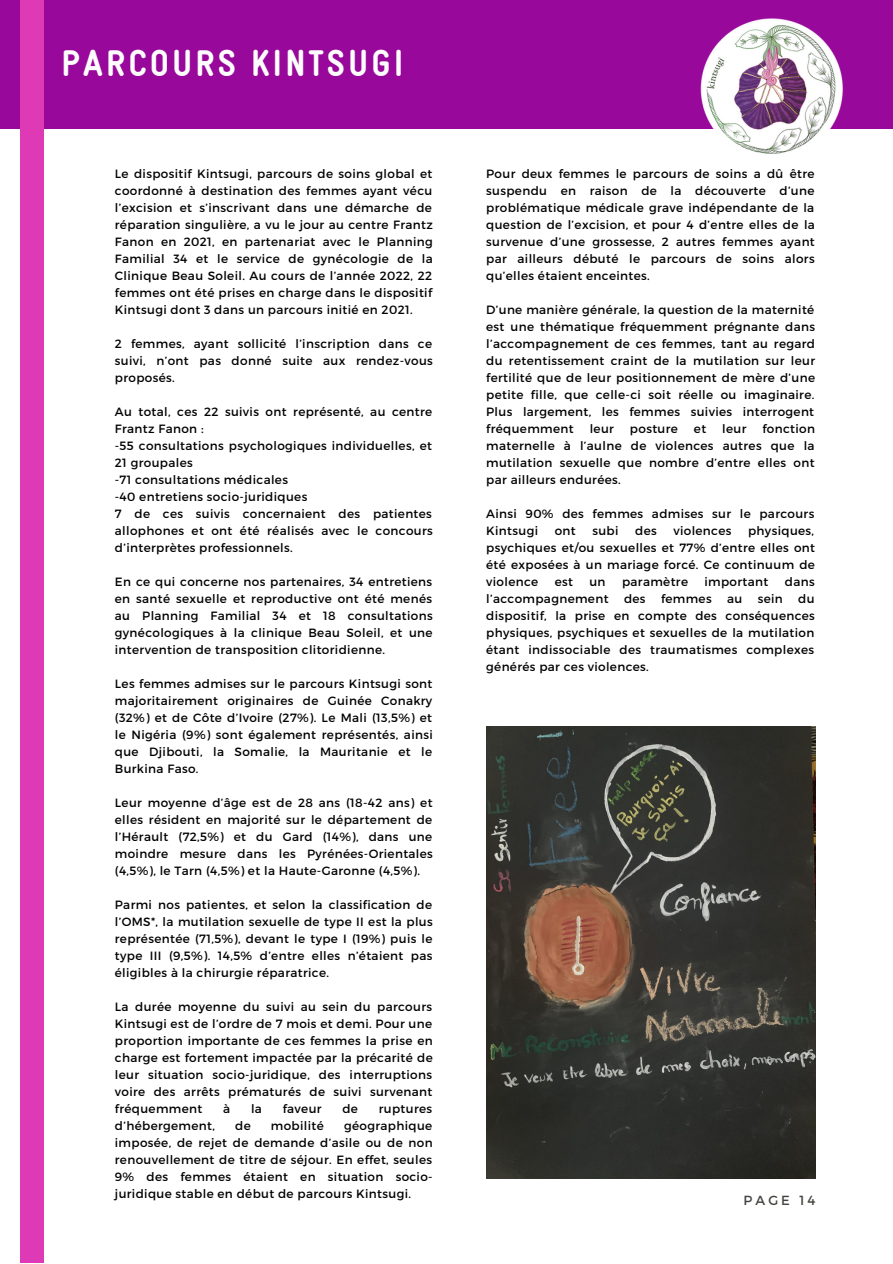
<style>
.page{position:relative;width:893px;height:1264px;background:#fff}
.page>*{position:absolute;margin:0;border:0;box-sizing:border-box;transform-origin:0 0}
.t1{font:900 condensed 37.35px "Gravur";letter-spacing:.08em;color:#fdfdfd}
.t2{font:13.2px "Montserrat";letter-spacing:.23em;color:#444440}
.t3{font:12px/17px "Montserrat";letter-spacing:.03em;color:#000;text-align:justify}
</style>
<div class="page">
<div style="left:0;top:0;width:892px;height:129px;background:#98089b"></div>
<div style="left:21px;top:0;width:23px;height:1262px;background:#df3ab6"></div>
<img style="left:700px;top:18px;width:143px;height:136px">
<img style="left:486px;top:727px;width:329px;height:451px">
<p class="t1" style="left:62px;top:42px;width:343px">PARCOURS KINTSUGI</p>
<p class="t3" style="left:115px;top:165px;width:319px">Le dispositif Kintsugi, parcours de soins global et coordonné à destination des femmes ayant vécu l’excision et s’inscrivant dans une démarche de réparation singulière, a vu le jour au centre Frantz Fanon en 2021, en partenariat avec le Planning Familial 34 et le service de gynécologie de la Clinique Beau Soleil. Au cours de l’année 2022, 22 femmes ont été prises en charge dans le dispositif Kintsugi dont 3 dans un parcours initié en 2021.</p>
<p class="t3" style="left:115px;top:334px;width:319px">2 femmes, ayant sollicité l’inscription dans ce suivi, n’ont pas donné suite aux rendez-vous proposés.</p>
<p class="t3" style="left:115px;top:402px;width:319px">Au total, ces 22 suivis ont représenté, au centre<br>Frantz Fanon :</p>
<p class="t3" style="left:115px;top:436px;width:318px">-55 consultations psychologiques individuelles, et<br>21 groupales</p>
<p class="t3" style="left:115px;top:470px;width:175px">-71 consultations médicales</p>
<p class="t3" style="left:115px;top:487px;width:194px">-40 entretiens socio-juridiques</p>
<p class="t3" style="left:115px;top:504px;width:319px">7 de ces suivis concernaient des patientes allophones et ont été réalisés avec le concours d’interprètes professionnels.</p>
<p class="t3" style="left:115px;top:572px;width:319px">En ce qui concerne nos partenaires, 34 entretiens en santé sexuelle et reproductive ont été menés au Planning Familial 34 et 18 consultations gynécologiques à la clinique Beau Soleil, et une intervention de transposition clitoridienne.</p>
<p class="t3" style="left:115px;top:674px;width:319px">Les femmes admises sur le parcours Kintsugi sont majoritairement originaires de Guinée Conakry (32%) et de Côte d’Ivoire (27%). Le Mali (13,5%) et le Nigéria (9%) sont également représentés, ainsi que Djibouti, la Somalie, la Mauritanie et le Burkina Faso.</p>
<p class="t3" style="left:115px;top:793px;width:319px">Leur moyenne d’âge est de 28 ans (18-42 ans) et elles résident en majorité sur le département de l’Hérault (72,5%) et du Gard (14%), dans une moindre mesure dans les Pyrénées-Orientales (4,5%), le Tarn (4,5%) et la Haute-Garonne (4,5%).</p>
<p class="t3" style="left:115px;top:895px;width:319px">Parmi nos patientes, et selon la classification de l’OMS*, la mutilation sexuelle de type II est la plus représentée (71,5%), devant le type I (19%) puis le type III (9,5%). 14,5% d’entre elles n’étaient pas éligibles à la chirurgie réparatrice.</p>
<p class="t3" style="left:115px;top:997px;width:319px">La durée moyenne du suivi au sein du parcours Kintsugi est de l’ordre de 7 mois et demi. Pour une proportion importante de ces femmes la prise en charge est fortement impactée par la précarité de leur situation socio-juridique, des interruptions voire des arrêts prématurés de suivi survenant fréquemment</p>
<p class="t3" style="left:223px;top:1099px;width:9px">à</p>
<p class="t3" style="left:251px;top:1099px;width:12px">la</p>
<p class="t3" style="left:283px;top:1099px;width:40px">faveur</p>
<p class="t3" style="left:342px;top:1099px;width:17px">de</p>
<p class="t3" style="left:379px;top:1099px;width:55px">ruptures</p>
<p class="t3" style="left:115px;top:1116px;width:319px;text-indent:229px">géographique imposée, de rejet de demande d’asile ou de non renouvellement de titre de séjour. En effet, seules 9% des femmes étaient en situation socio&shy;juridique stable en début de parcours Kintsugi.</p>
<p class="t3" style="left:115px;top:1116px;width:102px">d’hébergement,</p>
<p class="t3" style="left:235px;top:1116px;width:17px">de</p>
<p class="t3" style="left:271px;top:1116px;width:54px">mobilité</p>
<p class="t3" style="left:486px;top:165px;width:330px">Pour deux femmes le parcours de soins a dû être suspendu en raison de la découverte d’une problématique médicale grave indépendante de la question de l’excision, et pour 4 d’entre elles de la survenue d’une grossesse, 2 autres femmes ayant par ailleurs débuté le parcours de soins alors qu’elles étaient enceintes.</p>
<p class="t3" style="left:486px;top:301px;width:330px">D’une manière générale, la question de la maternité est une thématique fréquemment prégnante dans l’accompagnement de ces femmes, tant au regard du retentissement craint de la mutilation sur leur fertilité que de leur positionnement de mère d’une petite fille, que celle-ci soit réelle ou imaginaire.<br>Plus largement, les femmes suivies interrogent fréquemment</p>
<p class="t3" style="left:486px;top:419px;width:330px;text-indent:276px">fonction maternelle à l’aulne de violences autres que la mutilation sexuelle que nombre d’entre elles ont par ailleurs endurées.</p>
<p class="t3" style="left:486px;top:504px;width:329px">Ainsi 90% des femmes admises sur le parcours<br>Kintsugi</p>
<p class="t3" style="left:589px;top:419px;width:26px">leur</p>
<p class="t3" style="left:630px;top:419px;width:49px">posture</p>
<p class="t3" style="left:694px;top:419px;width:14px">et</p>
<p class="t3" style="left:722px;top:419px;width:26px">leur</p>
<p class="t3" style="left:486px;top:521px;width:330px;text-indent:262px">physiques, psychiques et/ou sexuelles et 77% d’entre elles ont été exposées à un mariage forcé. Ce continuum de violence</p>
<p class="t3" style="left:554px;top:521px;width:23px">ont</p>
<p class="t3" style="left:592px;top:521px;width:28px">subi</p>
<p class="t3" style="left:635px;top:521px;width:23px">des</p>
<p class="t3" style="left:673px;top:521px;width:60px">violences</p>
<p class="t3" style="left:554px;top:572px;width:20px">est</p>
<p class="t3" style="left:589px;top:572px;width:18px">un</p>
<p class="t3" style="left:622px;top:572px;width:68px">paramètre</p>
<p class="t3" style="left:704px;top:572px;width:65px">important</p>
<p class="t3" style="left:784px;top:572px;width:31px">dans</p>
<p class="t3" style="left:486px;top:589px;width:124px">l’accompagnement</p>
<p class="t3" style="left:624px;top:589px;width:23px">des</p>
<p class="t3" style="left:661px;top:589px;width:52px">femmes</p>
<p class="t3" style="left:727px;top:589px;width:17px">au</p>
<p class="t3" style="left:757px;top:589px;width:27px">sein</p>
<p class="t3" style="left:486px;top:589px;width:330px;text-indent:312px">du dispositif, la prise en compte des conséquences physiques, psychiques et sexuelles de la mutilation étant indissociable des traumatismes complexes générés par ces violences.</p>
<p class="t2" style="left:743px;top:1191px;width:73px">PAGE 14</p>
</div>
